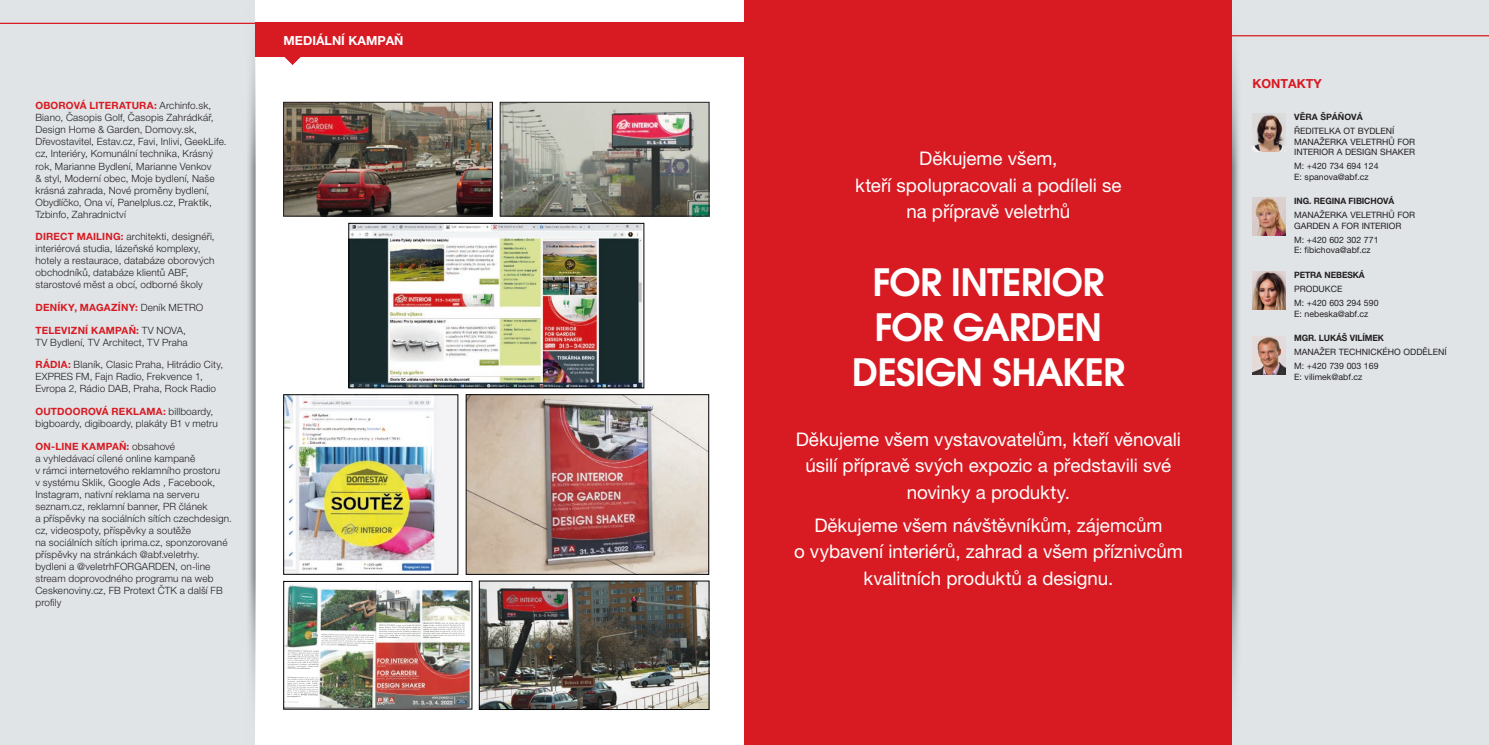
<style>
.page{position:relative;width:1489px;height:745px;background:#fff}
.page>*{position:absolute;margin:0;border:0;box-sizing:border-box;transform-origin:0 0}
.t1{font:37.5px/45px "Avant Gar Got Itc LOT Dem";letter-spacing:-.02em;color:#fff;text-align:center}
.t2{font:18.75px/26.2px "Helvetica Neue LT Pro";letter-spacing:-.005em;color:#fff;text-align:center}
.t3{font:700 12.5px "Helvetica Neue LT Pro";color:#fff}
.t4{font:700 12.5px "Helvetica Neue LT Pro";color:#d81a22}
.t5{font:300 10px/12px "Helvetica Neue LT Pro";letter-spacing:.015em;color:#231f20}
.t6{font:700 10px "Helvetica Neue LT Pro";letter-spacing:.025em;color:#d81a22}
.t7{font:8.75px/10.5px "Helvetica Neue LT Pro";color:#231f20}
.t8{font:700 8.75px "Helvetica Neue LT Pro";letter-spacing:-.01em;color:#231f20}
.s1{font-weight:700;color:#d81a22}
.s2{font-weight:300;color:#231f20}
</style>
<div class="page">
<div style="left:233px;top:0;width:24px;height:744px;background:#020203;opacity:.45"></div>
<div style="left:1230px;top:0;width:24px;height:744px;background:#020203;opacity:.45"></div>
<div style="left:1245px;top:0;width:243px;height:744px;background:#e0e4e7"></div>
<div style="left:0;top:0;width:239px;height:744px;background:#e0e4e7"></div>
<div style="left:744px;top:0;width:488px;height:744px;background:#d81a22"></div>
<img style="left:1252px;top:114px;width:33px;height:38px">
<img style="left:1252px;top:198px;width:32px;height:38px">
<img style="left:1252px;top:271px;width:33px;height:38px">
<img style="left:1252px;top:336px;width:33px;height:38px">
<svg style="left:284px;top:57px;width:17px;height:8px"></svg>
<div style="left:255px;top:23px;width:490px;height:34px;background:#d81a22"></div>
<hr style="left:0;top:23px;width:745px;height:1px;background:#d81a22">
<img style="left:285px;top:396px;width:171px;height:176px">
<div style="left:283px;top:394px;width:175px;height:180px;border:1px solid #020203"></div>
<img style="left:285px;top:584px;width:185px;height:123px">
<svg style="left:455px;top:698px;width:12px;height:5px"></svg>
<img style="left:432px;top:695px;width:35px;height:3px">
<img style="left:376px;top:661px;width:43px;height:40px">
<img style="left:285px;top:649px;width:33px;height:52px">
<img style="left:321px;top:622px;width:143px;height:22px">
<img style="left:297px;top:593px;width:19px;height:11px">
<svg style="left:289px;top:593px;width:3px;height:31px"></svg>
<svg style="left:396px;top:612px;width:11px;height:7px"></svg>
<img style="left:415px;top:641px;width:4px;height:17px">
<svg style="left:377px;top:697px;width:18px;height:6px"></svg>
<svg style="left:379px;top:590px;width:7px;height:10px"></svg>
<img style="left:451px;top:666px;width:19px;height:11px">
<div style="left:283px;top:580px;width:189px;height:129px;border:1px solid #020203"></div>
<img style="left:468px;top:396px;width:239px;height:176px">
<div style="left:466px;top:394px;width:243px;height:180px;border:1px solid #020203"></div>
<img style="left:285px;top:104px;width:206px;height:110px">
<div style="left:283px;top:102px;width:210px;height:114px;border:1px solid #231f20"></div>
<img style="left:502px;top:104px;width:205px;height:110px">
<div style="left:500px;top:102px;width:209px;height:114px;border:1px solid #231f20"></div>
<img style="left:481px;top:582px;width:226px;height:125px">
<div style="left:479px;top:580px;width:230px;height:129px;border:1px solid #020203"></div>
<img style="left:350px;top:225px;width:292px;height:161px">
<div style="left:348px;top:223px;width:296px;height:165px;border:1px solid #020203"></div>
<hr style="left:744px;top:35px;width:744px;height:1px;background:#d81a22">
<p class="t5" style="left:35px;top:100px;width:193px"><span class="s1">OBOROVÁ LITERATURA:</span> Archinfo.sk, Biano, Časopis Golf, Časopis Zahrádkář, Design Home &amp; Garden, Domovy.sk, Dřevostavitel, Estav.cz, Favi, Inlivi, GeekLife. cz, Interiéry, Komunální technika, Krásný rok, Marianne Bydlení, Marianne Venkov<br>&amp; styl, Moderní obec, Moje bydlení, Naše krásná zahrada, Nové proměny bydlení, Obydlíčko, Ona ví, Panelplus.cz, Praktik, Tzbinfo, Zahradnictví</p>
<p class="t5" style="left:35px;top:230px;width:181px"><span class="s1">DIRECT MAILING:</span> architekti, designéři, interiérová studia, lázeňské komplexy, hotely a restaurace, databáze oborových obchodníků, databáze klientů ABF, starostové měst a obcí, odborné školy</p>
<p class="t6" style="left:35px;top:301px;width:169px">DENÍKY, MAGAZÍNY: <span class="s2">Deník METRO</span></p>
<p class="t5" style="left:35px;top:323px;width:154px"><span class="s1">TELEVIZNÍ KAMPAŇ:</span> TV NOVA,<br>TV Bydlení, TV Architect, TV Praha</p>
<p class="t5" style="left:35px;top:358px;width:189px"><span class="s1">RÁDIA:</span> Blaník, Clasic Praha, Hitrádio City,<br>EXPRES FM, Fajn Radio, Frekvence 1,<br>Evropa 2, Rádio DAB, Praha, Rock Radio</p>
<p class="t5" style="left:35px;top:405px;width:184px"><span class="s1">OUTDOOROVÁ REKLAMA:</span> billboardy, bigboardy, digiboardy, plakáty B1 v metru</p>
<p class="t5" style="left:35px;top:439px;width:198px"><span class="s1">ON-LINE KAMPAŇ:</span> obsahové<br>a vyhledávací cílené online kampaně<br>v rámci internetového reklamního prostoru<br>v systému Sklik, Google Ads , Facebook, Instagram, nativní reklama na serveru seznam.cz, reklamní banner, PR článek<br>a příspěvky na sociálních sítích czechdesign. cz, videospoty, příspěvky a soutěže<br>na sociálních sítích iprima.cz, sponzorované příspěvky na stránkách @abf.veletrhy. bydleni a @veletrhFORGARDEN, on-line stream doprovodného programu na web Ceskenoviny.cz, FB Protext ČTK a další FB profily</p>
<p class="t3" style="left:283px;top:32px;width:121px">MEDIÁLNÍ KAMPAŇ</p>
<h2 class="t2" style="left:855px;top:145px;width:268px">Děkujeme všem,<br>kteří spolupracovali a podíleli se na přípravě veletrhů</h2>
<h1 class="t1" style="left:851px;top:259px;width:274px">FOR INTERIOR<br>FOR GARDEN<br>DESIGN SHAKER</h1>
<h2 class="t2" style="left:795px;top:425px;width:386px">Děkujeme všem vystavovatelům, kteří věnovali úsilí přípravě svých expozic a představili své novinky a produkty.</h2>
<h2 class="t2" style="left:794px;top:511px;width:390px">Děkujeme všem návštěvníkům, zájemcům<br>o vybavení interiérů, zahrad a všem příznivcům kvalitních produktů a designu.</h2>
<p class="t4" style="left:1252px;top:76px;width:71px">KONTAKTY</p>
<p class="t8" style="left:1293px;top:111px;width:70px">VĚRA ŠPÁŇOVÁ</p>
<p class="t7" style="left:1293px;top:125px;width:123px">ŘEDITELKA OT BYDLENÍ<br>MANAŽERKA VELETRHŮ FOR<br>INTERIOR A DESIGN SHAKER</p>
<p class="t7" style="left:1293px;top:160px;width:86px">M: +420 734 694 124<br>E: spanova@abf.cz</p>
<p class="t8" style="left:1293px;top:195px;width:102px">ING. REGINA FIBICHOVÁ</p>
<p class="t7" style="left:1293px;top:210px;width:123px">MANAŽERKA VELETRHŮ FOR<br>GARDEN A FOR INTERIOR</p>
<p class="t7" style="left:1293px;top:234px;width:86px">M: +420 602 302 771<br>E: fibichova@abf.cz</p>
<p class="t8" style="left:1293px;top:269px;width:72px">PETRA NEBESKÁ</p>
<p class="t7" style="left:1293px;top:281px;width:86px;line-height:14px">PRODUKCE<br>M: +420 603 294 590</p>
<p class="t7" style="left:1293px;top:308px;width:76px">E: nebeska@abf.cz</p>
<p class="t8" style="left:1293px;top:332px;width:91px">MGR. LUKÁŠ VILÍMEK</p>
<p class="t7" style="left:1293px;top:345px;width:154px;line-height:14px">MANAŽER TECHNICKÉHO ODDĚLENÍ<br>M: +420 739 003 169</p>
<p class="t7" style="left:1293px;top:371px;width:70px">E: vilimek@abf.cz</p>
</div>
